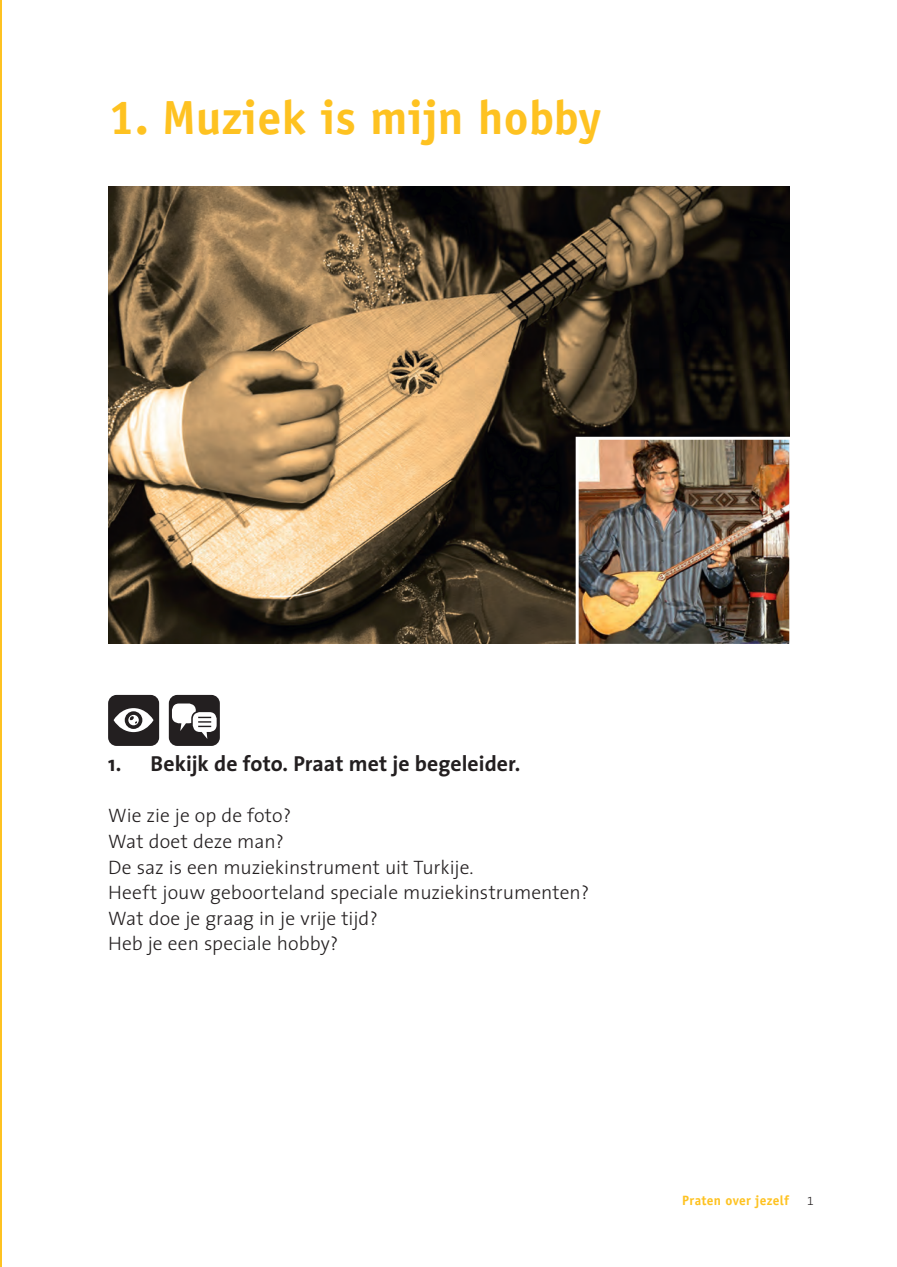
<style>
.page{position:relative;width:897px;height:1267px;background:#fff}
.page>*{position:absolute;margin:0;border:0;box-sizing:border-box;transform-origin:0 0}
.t1{font:700 48px "Officina Sans Std";color:#fec221}
.t2{font:700 21.75px "The Sans";letter-spacing:.005em;color:#231f20}
._0_0_Taal-Body{font:300 19.5px "The Sans";color:#231f20}
.t3{font:700 13.5px "Officina Sans Std";letter-spacing:.02em;color:#fec221}
.t4{font:12px "The Sans Light Expert";color:#231f20}
</style>
<div class="page">
<hr style="left:0;top:0;width:2px;height:1266px;background:#fec221">
<img style="left:108px;top:186px;width:681px;height:458px">
<div style="left:108px;top:695px;width:51px;height:51px;background:#231f20;border-radius:8px"></div>
<svg style="left:114px;top:708px;width:39px;height:24px"></svg>
<div style="left:169px;top:695px;width:51px;height:51px;background:#231f20;border-radius:8px"></div>
<svg style="left:172px;top:703px;width:45px;height:36px"></svg>
<img style="left:574px;top:435px;width:216px;height:209px">
<p class="t1" style="left:108px;top:87px;width:495px">1. Muziek is mijn hobby</p>
<p class="t2" style="left:108px;top:745px;width:414px">1. Bekijk de foto. Praat met je begeleider.</p>
<p class="_0_0_Taal-Body" style="left:108px;top:799px;width:185px">Wie zie je op de foto?</p>
<p class="_0_0_Taal-Body" style="left:108px;top:825px;width:177px">Wat doet deze man?</p>
<p class="_0_0_Taal-Body" style="left:108px;top:850px;width:367px">De saz is een muziekinstrument uit Turkije.</p>
<p class="_0_0_Taal-Body" style="left:108px;top:876px;width:482px">Heeft jouw geboorteland speciale muziekinstrumenten?</p>
<p class="_0_0_Taal-Body" style="left:108px;top:901px;width:271px">Wat doe je graag in je vrije tijd?</p>
<p class="_0_0_Taal-Body" style="left:108px;top:927px;width:231px">Heb je een speciale hobby?</p>
<p class="t3" style="left:682px;top:1192px;width:108px">Praten over jezelf</p>
<p class="t4" style="left:807px;top:1191px;width:8px">1</p>
</div>
